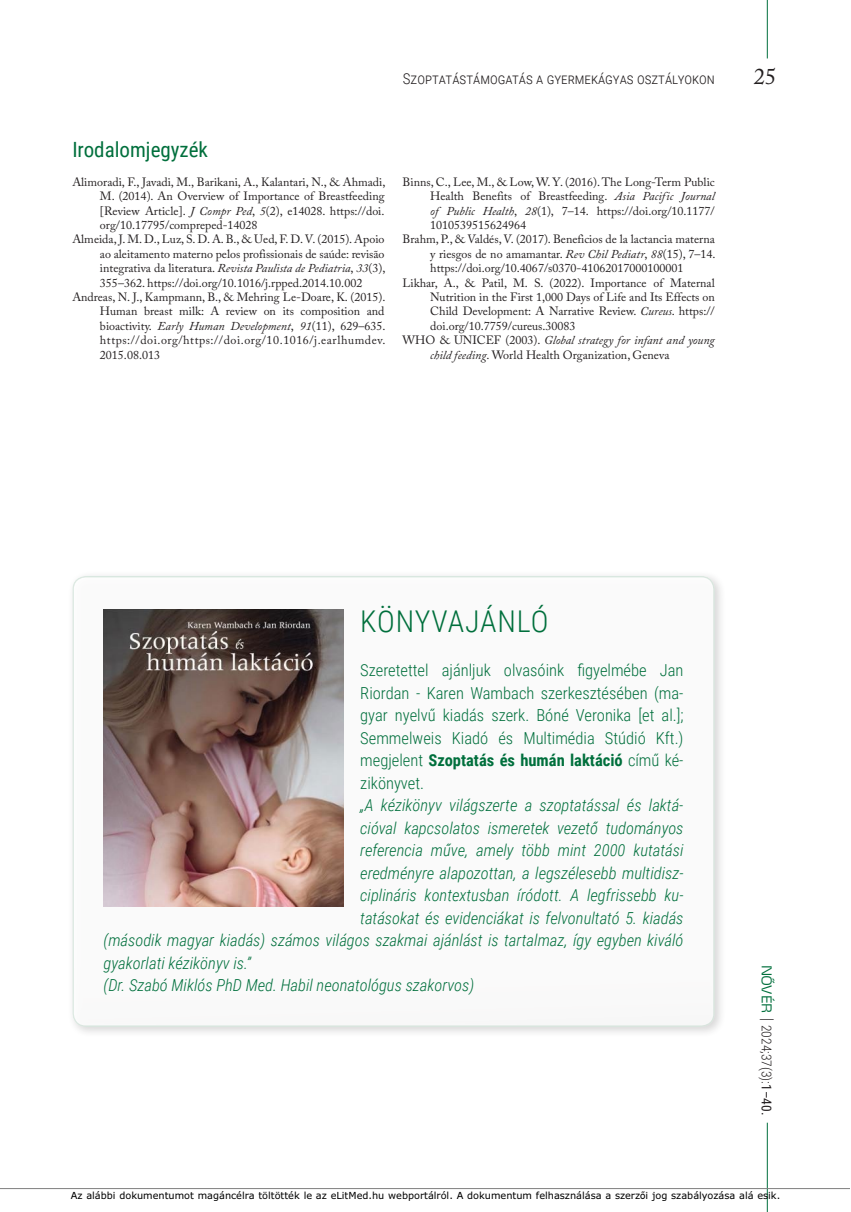
<style>
.page{position:relative;width:851px;height:1212px;background:#fff}
.page>*{position:absolute;margin:0;border:0;box-sizing:border-box;transform-origin:0 0}
.t1{font:300 30px "Roboto Condensed";letter-spacing:.025em;color:#006f3c}
.t2{font:22.5px "Adobe Caslon Pro";color:#231f20}
._1_alcím{font:21px "Roboto Condensed";color:#006f3c}
.t3{font:italic 300 16.5px "Roboto Condensed";color:#006f3c}
.t4{font:300 16.5px/22.5px "Roboto Condensed";color:#006f3c;text-align:justify}
.t5{font:300 15px "Roboto Condensed";color:#231f20}
.t6{font:300 13.5px "Roboto Condensed";color:#231f20}
.Irodalom{font:12px/14.4px "Adobe Caslon Pro";color:#231f20;text-align:justify}
.t7{font:9.75px "TT3610 O00";color:#000}
.s1{font-style:italic}
.s2{font-weight:700}
.s3{font-family:"Max OT";color:#006f3c}
.s4{font-family:"Adobe Caslon Pro";font-weight:400}
.s5{font-weight:400}
.s6{font-family:"Gill";font-size:11.7px}
</style>
<div class="page">
<hr style="left:766px;top:1123px;width:1px;height:89px;background:#006f3c">
<hr style="left:766px;top:0;width:1px;height:58px;background:#006f3c">
<div style="left:67px;top:571px;width:658px;height:467px;background:#231f20;opacity:.18"></div>
<div style="left:72px;top:574px;width:644px;height:454px;background:#fff"></div>
<img style="left:104px;top:609px;width:239px;height:298px">
<hr style="left:0;top:1188px;width:849px;height:1px;background:#808080">
<p class="t5" style="left:403px;top:68px;width:313px">Szoptatástámogatás a gyermekágyas osztályokon</p>
<h2 class="t2" style="left:753px;top:63px;width:24px">25</h2>
<p class="_1_alcím" style="left:72px;top:135px;width:137px">Irodalomjegyzék</p>
<p class="Irodalom" style="left:100px;top:174px;width:287px;text-indent:-28px">Alimoradi, F., Javadi, M., Barikani, A., Kalantari, N., &amp; Ahmadi, M. (2014). An Overview of Importance of Breastfeeding [Review Article]. <span class="s1">J Compr Ped</span>, <span class="s1">5</span>(2), e14028. https://doi. org/10.17795/compreped-14028</p>
<p class="Irodalom" style="left:100px;top:232px;width:287px;text-indent:-28px">Almeida, J. M. D., Luz, S. D. A. B., &amp; Ued, F. D. V. (2015). Apoio ao aleitamento materno pelos profissionais de saúde: revisão integrativa da literatura. <span class="s1">Revista Paulista de Pediatria</span>, <span class="s1">33</span>(3), 355–362. https://doi.org/10.1016/j.rpped.2014.10.002</p>
<p class="Irodalom" style="left:100px;top:290px;width:287px;text-indent:-28px">Andreas, N. J., Kampmann, B., &amp; Mehring Le-Doare, K. (2015).<br>Human breast milk: A review on its composition and bioactivity. <span class="s1">Early Human Development</span>, <span class="s1">91</span>(11), 629–635. https://doi.org/https://doi.org/10.1016/j.earlhumdev.<br>2015.08.013</p>
<p class="Irodalom" style="left:430px;top:174px;width:286px;text-indent:-28px">Binns, C., Lee, M., &amp; Low, W. Y. (2016). The Long-Term Public Health Benefits of Breastfeeding. <span class="s1">Asia Pacific Journal of Public Health</span>, <span class="s1">28</span>(1), 7–14. https://doi.org/10.1177/ 1010539515624964</p>
<p class="Irodalom" style="left:430px;top:232px;width:287px;text-indent:-28px">Brahm, P., &amp; Valdés, V. (2017). Beneficios de la lactancia materna y riesgos de no amamantar. <span class="s1">Rev Chil Pediatr</span>, <span class="s1">88</span>(15), 7–14. https://doi.org/10.4067/s0370-41062017000100001</p>
<p class="Irodalom" style="left:430px;top:275px;width:286px;text-indent:-28px">Likhar, A., &amp; Patil, M. S. (2022). Importance of Maternal Nutrition in the First 1,000 Days of Life and Its Effects on Child Development: A Narrative Review. <span class="s1">Cureus</span>. https:// doi.org/10.7759/cureus.30083</p>
<p class="Irodalom" style="left:430px;top:333px;width:286px;text-indent:-28px">WHO &amp; UNICEF (2003). <span class="s1">Global strategy for infant and young child feeding</span>. World Health Organization, Geneva</p>
<p class="t1" style="left:360px;top:600px;width:190px">KÖNYVAJÁNLÓ</p>
<p class="t4" style="left:360px;top:658px;width:325px">Szeretettel ajánljuk olvasóink figyelmébe Jan Riordan - Karen Wambach szerkesztésében (ma&shy;gyar nyelvű kiadás szerk. Bóné Veronika [et al.]; Semmelweis Kiadó és Multimédia Stúdió Kft.) megjelent <span class="s2">Szoptatás és humán laktáció</span> című ké&shy;zikönyvet.</p>
<p class="t3" style="left:360px;top:794px;width:325px">„A kézikönyv világszerte a szoptatással és laktá-</p>
<p class="t3" style="left:360px;top:816px;width:325px">cióval kapcsolatos ismeretek vezető tudományos</p>
<p class="t3" style="left:360px;top:839px;width:325px">referencia műve, amely több mint 2000 kutatási</p>
<p class="t3" style="left:360px;top:861px;width:325px">eredményre alapozottan, a legszélesebb multidisz-</p>
<p class="t3" style="left:360px;top:884px;width:325px">ciplináris kontextusban íródott. A legfrissebb ku-</p>
<p class="t3" style="left:360px;top:906px;width:325px">tatásokat és evidenciákat is felvonultató 5. kiadás</p>
<p class="t3" style="left:104px;top:929px;width:581px">(második magyar kiadás) számos világos szakmai ajánlást is tartalmaz, így egyben kiváló</p>
<p class="t3" style="left:104px;top:951px;width:149px">gyakorlati kézikönyv is.”</p>
<p class="t3" style="left:104px;top:974px;width:372px">(Dr. Szabó Miklós PhD Med. Habil neonatológus szakorvos)</p>
<p class="t6" style="left:776px;top:965px;width:152px;rotate:90deg"><span class="s3">NŐVÉR</span> <span class="s4">|</span> 2024;37(3):<span class="s5">1–40.</span></p>
<p class="t7" style="left:71px;top:1192px;width:711px">Az alábbi dokumentumot magáncélra töltötték le az eLitMed.hu webportálról. A dokumentum felhasználása a szerz<span class="s6">ô</span>i jog szabályozása alá esik.</p>
</div>
